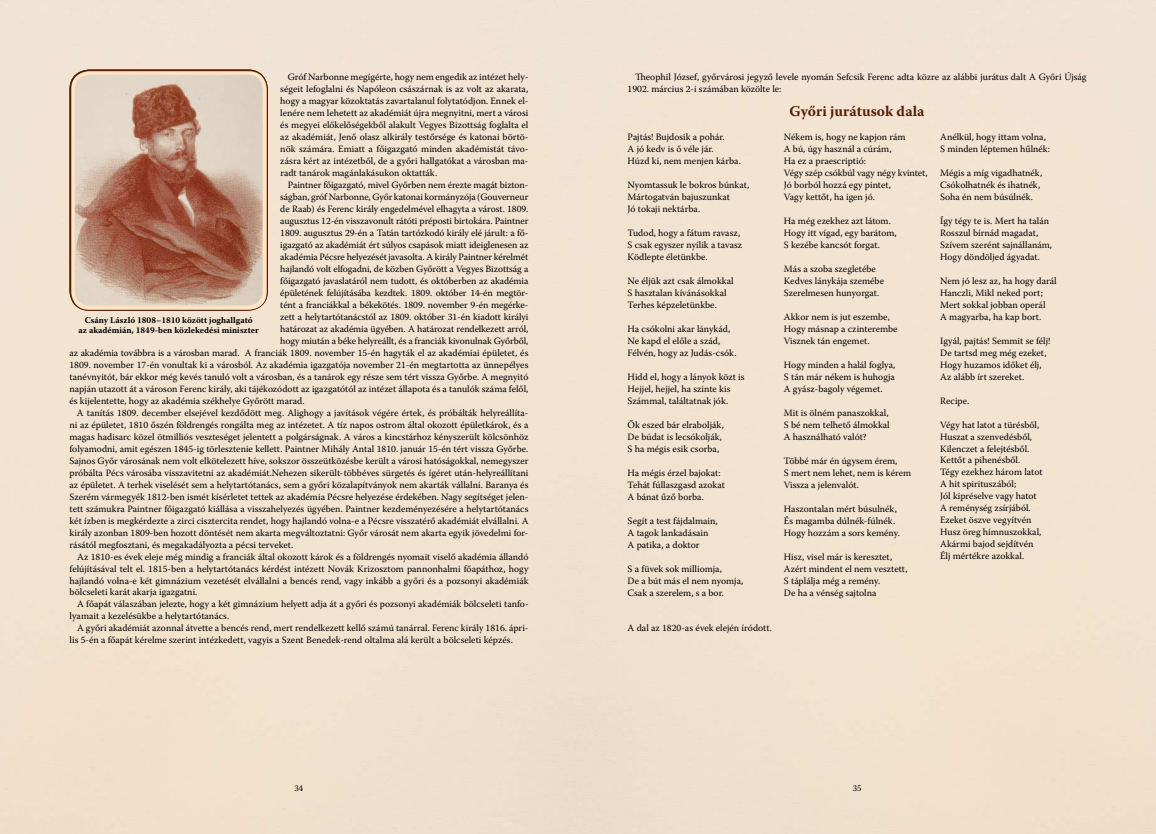
<style>
.page{position:relative;width:1156px;height:834px;background:#fff}
.page>*{position:absolute;margin:0;border:0;box-sizing:border-box;transform-origin:0 0}
.t1{font:700 14.88px "Warnock Pro";color:#551f06}
.t2{font:9.62px/12px "Warnock Pro";color:#000}
.t3{font:700 8.75px/9.6px "Warnock Pro";color:#000;text-align:center}
.t4{font:8.75px "Warnock Pro";color:#000}
</style>
<div class="page">
<svg style="left:69px;top:69px;width:200px;height:242px;background:#be9682"></svg>
<p class="t2" style="left:280px;top:70px;width:250px;text-align:justify;text-indent:7px">Gróf Narbonne megígérte, hogy nem engedik az intézet hely&shy;ségeit lefoglalni és Napóleon császárnak is az volt az akarata, hogy a magyar közoktatás zavartalanul folytatódjon. Ennek el&shy;lenére nem lehetett az akadémiát újra megnyitni, mert a városi és megyei előkelőségekből alakult Vegyes Bizottság foglalta el az akadémiát, Jenő olasz alkirály testőrsége és katonai börtö&shy;nök számára. Emiatt a főigazgató minden akadémistát távo&shy;zásra kért az intézetből, de a győri hallgatókat a városban ma&shy;radt tanárok magánlakásukon oktatták.</p>
<p class="t2" style="left:288px;top:178px;width:241px">Paintner főigazgató, mivel Győrben nem érezte magát bizton-</p>
<p class="t2" style="left:280px;top:190px;width:250px">ságban, gróf Narbonne, Győr katonai kormányzója (Gouverneur</p>
<p class="t2" style="left:280px;top:202px;width:250px">de Raab) és Ferenc király engedelmével elhagyta a várost. 1809.</p>
<p class="t2" style="left:280px;top:214px;width:250px">augusztus 12-én visszavonult rátóti préposti birtokára. Paintner</p>
<p class="t2" style="left:280px;top:226px;width:249px">1809. augusztus 29-én a Tatán tartózkodó király elé járult: a fő-</p>
<p class="t2" style="left:280px;top:238px;width:250px">igazgató az akadémiát ért súlyos csapások miatt ideiglenesen az</p>
<p class="t2" style="left:280px;top:250px;width:250px">akadémia Pécsre helyezését javasolta. A király Paintner kérelmét</p>
<p class="t2" style="left:280px;top:262px;width:250px">hajlandó volt elfogadni, de közben Győrött a Vegyes Bizottság a</p>
<p class="t2" style="left:280px;top:274px;width:250px">főigazgató javaslatáról nem tudott, és októberben az akadémia</p>
<p class="t2" style="left:280px;top:286px;width:249px">épületének felújításába kezdtek. 1809. október 14-én megtör-</p>
<p class="t2" style="left:280px;top:298px;width:249px">tént a franciákkal a békekötés. 1809. november 9-én megérke-</p>
<p class="t2" style="left:280px;top:310px;width:250px">zett a helytartótanácstól az 1809. október 31-én kiadott királyi</p>
<p class="t2" style="left:280px;top:322px;width:250px">határozat az akadémia ügyében. A határozat rendelkezett arról,</p>
<p class="t2" style="left:280px;top:334px;width:250px">hogy miután a béke helyreállt, és a franciák kivonulnak Győrből,</p>
<p class="t2" style="left:69px;top:346px;width:460px">az akadémia továbbra is a városban marad. A franciák 1809. november 15-én hagyták el az akadémiai épületet, és</p>
<p class="t2" style="left:69px;top:358px;width:460px">1809. november 17-én vonultak ki a városból. Az akadémia igazgatója november 21-én megtartotta az ünnepélyes</p>
<p class="t2" style="left:69px;top:370px;width:460px">tanévnyitót, bár ekkor még kevés tanuló volt a városban, és a tanárok egy része sem tért vissza Győrbe. A megnyitó</p>
<p class="t2" style="left:69px;top:382px;width:460px">napján utazott át a városon Ferenc király, aki tájékozódott az igazgatótól az intézet állapota és a tanulók száma felől,</p>
<p class="t2" style="left:69px;top:394px;width:237px">és kijelentette, hogy az akadémia székhelye Győrött marad.</p>
<p class="t2" style="left:77px;top:406px;width:452px">A tanítás 1809. december elsejével kezdődött meg. Alighogy a javítások végére értek, és próbálták helyreállíta-</p>
<p class="t2" style="left:69px;top:418px;width:460px">ni az épületet, 1810 őszén földrengés rongálta meg az intézetet. A tíz napos ostrom által okozott épületkárok, és a</p>
<p class="t2" style="left:70px;top:430px;width:460px">magas hadisarc közel ötmilliós veszteséget jelentett a polgárságnak. A város a kincstárhoz kényszerült kölcsönhöz</p>
<p class="t2" style="left:69px;top:442px;width:460px">folyamodni, amit egészen 1845-ig törlesztenie kellett. Paintner Mihály Antal 1810. január 15-én tért vissza Győrbe.</p>
<p class="t2" style="left:69px;top:454px;width:460px">Sajnos Győr városának nem volt elkötelezett híve, sokszor összeütközésbe került a városi hatóságokkal, nemegyszer</p>
<p class="t2" style="left:70px;top:466px;width:460px">próbálta Pécs városába visszavitetni az akadémiát.Nehezen sikerült-többéves sürgetés és ígéret után-helyreállítani</p>
<p class="t2" style="left:70px;top:478px;width:460px">az épületet. A terhek viselését sem a helytartótanács, sem a győri közalapítványok nem akarták vállalni. Baranya és</p>
<p class="t2" style="left:70px;top:490px;width:460px">Szerém vármegyék 1812-ben ismét kísérletet tettek az akadémia Pécsre helyezése érdekében. Nagy segítséget jelen-</p>
<p class="t2" style="left:70px;top:502px;width:460px">tett számukra Paintner főigazgató kiállása a visszahelyezés ügyében. Paintner kezdeményezésére a helytartótanács</p>
<p class="t2" style="left:70px;top:514px;width:460px">két ízben is megkérdezte a zirci cisztercita rendet, hogy hajlandó volna-e a Pécsre visszatérő akadémiát elvállalni. A</p>
<p class="t2" style="left:70px;top:526px;width:460px">király azonban 1809-ben hozott döntését nem akarta megváltoztatni: Győr városát nem akarta egyik jövedelmi for-</p>
<p class="t2" style="left:70px;top:538px;width:225px">rásától megfosztani, és megakadályozta a pécsi terveket.</p>
<p class="t2" style="left:77px;top:550px;width:453px">Az 1810-es évek eleje még mindig a franciák által okozott károk és a földrengés nyomait viselő akadémia állandó</p>
<p class="t2" style="left:70px;top:562px;width:460px">felújításával telt el. 1815-ben a helytartótanács kérdést intézett Novák Krizosztom pannonhalmi főapáthoz, hogy</p>
<p class="t2" style="left:70px;top:574px;width:460px">hajlandó volna-e két gimnázium vezetését elvállalni a bencés rend, vagy inkább a győri és a pozsonyi akadémiák</p>
<p class="t2" style="left:70px;top:586px;width:129px">bölcseleti karát akarja igazgatni.</p>
<p class="t2" style="left:77px;top:598px;width:452px">A főapát válaszában jelezte, hogy a két gimnázium helyett adja át a győri és pozsonyi akadémiák bölcseleti tanfo-</p>
<p class="t2" style="left:70px;top:610px;width:161px">lyamait a kezelésükbe a helytartótanács.</p>
<p class="t2" style="left:77px;top:622px;width:452px">A győri akadémiát azonnal átvette a bencés rend, mert rendelkezett kellő számú tanárral. Ferenc király 1816. ápri-</p>
<p class="t2" style="left:70px;top:634px;width:445px">lis 5-én a főapát kérelme szerint intézkedett, vagyis a Szent Benedek-rend oltalma alá került a bölcseleti képzés.</p>
<p class="t3" style="left:79px;top:315px;width:182px">Csány László 1808–1810 között joghallgató<br>az akadémián, 1849-ben közlekedési miniszter</p>
<p class="t2" style="left:628px;top:70px;width:460px;text-indent:7px">Theophil József, győrvárosi jegyző levele nyomán Sefcsik Ferenc adta közre az alábbi jurátus dalt A Győri Újság<br>1902. március 2-i számában közölte le:</p>
<h1 class="t1" style="left:789px;top:102px;width:137px">Győri jurátusok dala</h1>
<p class="t2" style="left:628px;top:130px;width:115px">Pajtás! Bujdosik a pohár.<br>A jó kedv is ő véle jár.<br>Húzd ki, nem menjen kárba.</p>
<p class="t2" style="left:628px;top:178px;width:123px">Nyomtassuk le bokros búnkat,<br>Mártogatván bajuszunkat<br>Jó tokaji nektárba.</p>
<p class="t2" style="left:628px;top:226px;width:116px">Tudod, hogy a fátum ravasz,<br>S csak egyszer nyílik a tavasz<br>Ködlepte életünkbe.</p>
<p class="t2" style="left:628px;top:274px;width:108px">Ne éljük azt csak álmokkal<br>S hasztalan kívánásokkal<br>Terhes képzeletünkbe.</p>
<p class="t2" style="left:628px;top:322px;width:111px">Ha csókolni akar lánykád,<br>Ne kapd el előle a szád,<br>Félvén, hogy az Judás-csók.</p>
<p class="t2" style="left:628px;top:370px;width:118px">Hidd el, hogy a lányok közt is<br>Hejjel, hejjel, ha szinte kis<br>Számmal, találtatnak jók.</p>
<p class="t2" style="left:628px;top:418px;width:98px">Ők eszed bár elrabolják,<br>De búdat is lecsókolják,<br>S ha mégis esik csorba,</p>
<p class="t2" style="left:628px;top:466px;width:99px">Ha mégis érzel bajokat:<br>Tehát fúllaszgasd azokat<br>A bánat űző borba.</p>
<p class="t2" style="left:628px;top:514px;width:92px">Segít a test fájdalmain,<br>A tagok lankadásain<br>A patika, a doktor</p>
<p class="t2" style="left:628px;top:562px;width:117px">S a füvek sok milliomja,<br>De a bút más el nem nyomja,<br>Csak a szerelem, s a bor.</p>
<p class="t2" style="left:940px;top:130px;width:111px">Anélkül, hogy ittam volna,<br>S minden léptemen hűlnék:</p>
<p class="t2" style="left:940px;top:166px;width:104px">Mégis a míg vigadhatnék,<br>Csókolhatnék és ihatnék,<br>Soha én nem búsúlnék.</p>
<p class="t2" style="left:940px;top:214px;width:113px">Így tégy te is. Mert ha talán<br>Rosszul bírnád magadat,<br>Szívem szerént sajnállanám,<br>Hogy döndöljed ágyadat.</p>
<p class="t2" style="left:940px;top:274px;width:118px">Nem jó lesz az, ha hogy darál<br>Hanczli, Mikl neked port;<br>Mert sokkal jobban operál<br>A magyarba, ha kap bort.</p>
<p class="t2" style="left:940px;top:334px;width:112px">Igyál, pajtás! Semmit se félj!<br>De tartsd meg még ezeket,<br>Hogy huzamos időket élj,<br>Az alább írt szereket.</p>
<p class="t2" style="left:940px;top:394px;width:31px">Recipe.</p>
<p class="t2" style="left:940px;top:418px;width:104px">Végy hat latot a türésből,<br>Huszat a szenvedésből,<br>Kilenczet a felejtésből.<br>Kettőt a pihenésből.<br>Tégy ezekhez három latot<br>A hit spirituszából;<br>Jól kipréselve vagy hatot<br>A reménység zsírjából.<br>Ezeket öszve vegyítvén<br>Husz öreg hímnuszokkal,<br>Akármi bajod sejdítvén<br>Élj mértékre azokkal.</p>
<p class="t2" style="left:784px;top:130px;width:145px">Nékem is, hogy ne kapjon rám<br>A bú, úgy használ a cúrám,<br>Ha ez a praescriptió:<br>Végy szép csókbúl vagy négy kvintet,<br>Jó borból hozzá egy pintet,<br>Vagy kettőt, ha igen jó.</p>
<p class="t2" style="left:784px;top:214px;width:114px">Ha még ezekhez azt látom.<br>Hogy itt vígad, egy barátom,<br>S kezébe kancsót forgat.</p>
<p class="t2" style="left:784px;top:262px;width:102px">Más a szoba szegletébe<br>Kedves lánykája szemébe<br>Szerelmesen hunyorgat.</p>
<p class="t2" style="left:784px;top:310px;width:115px">Akkor nem is jut eszembe,<br>Hogy másnap a czinterembe<br>Visznek tán engemet.</p>
<p class="t2" style="left:784px;top:358px;width:113px;text-align:justify">Hogy minden a halál foglya, S tán már nékem is huhogja A gyász-bagoly végemet.</p>
<p class="t2" style="left:784px;top:406px;width:107px">Mit is ölném panaszokkal,<br>S bé nem telhető álmokkal<br>A használható valót?</p>
<p class="t2" style="left:784px;top:454px;width:129px">Többé már én úgysem érem,<br>S mert nem lehet, nem is kérem<br>Vissza a jelenvalót.</p>
<p class="t2" style="left:784px;top:502px;width:117px">Haszontalan mért búsulnék,<br>És magamba dúlnék-fúlnék.<br>Hogy hozzám a sors kemény.</p>
<p class="t2" style="left:784px;top:550px;width:125px">Hisz, visel már is keresztet,<br>Azért mindent el nem vesztett,<br>S táplálja még a remény.<br>De ha a vénség sajtolna</p>
<p class="t2" style="left:628px;top:622px;width:146px">A dal az 1820-as évek elején íródott.</p>
<p class="t4" style="left:294px;top:782px;width:10px">34</p>
<p class="t4" style="left:853px;top:782px;width:10px">35</p>
</div>
